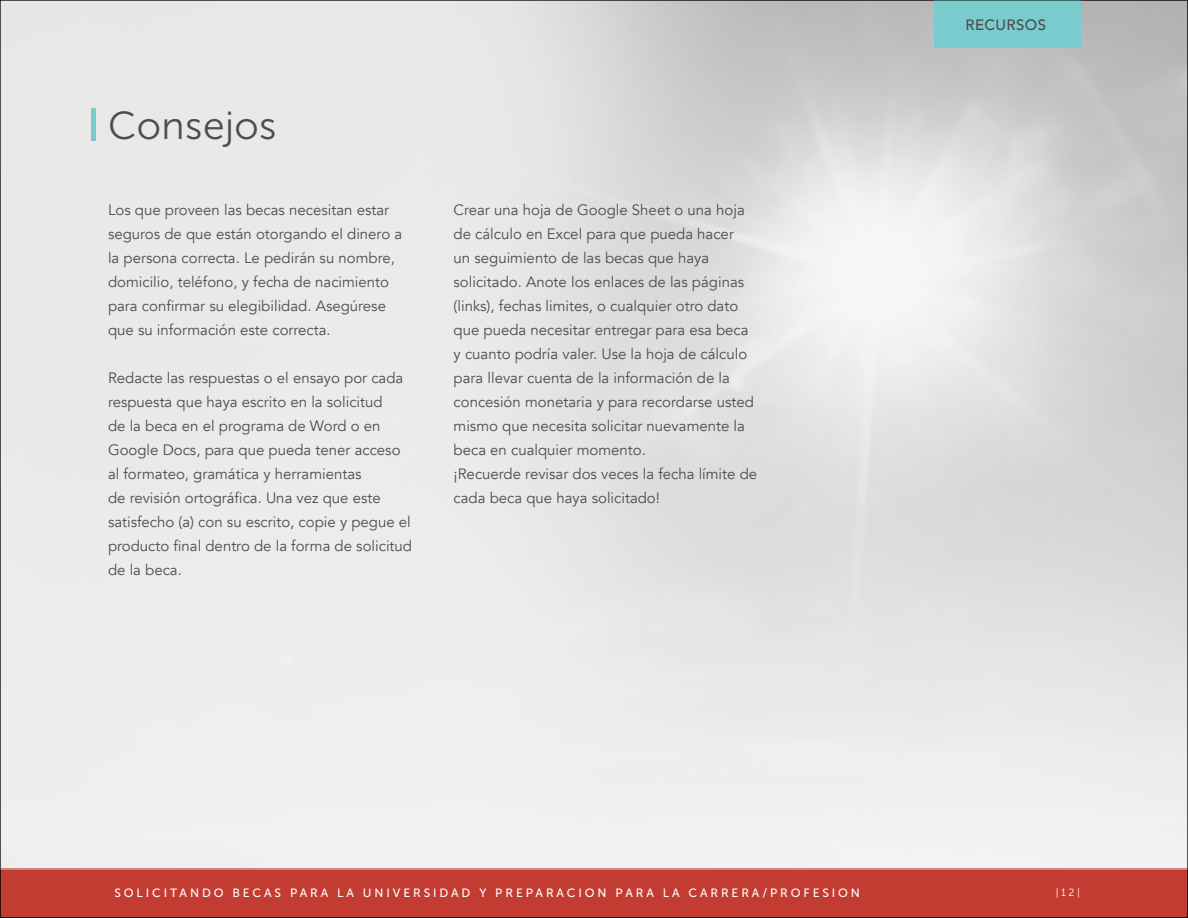
<style>
.page{position:relative;width:1188px;height:918px;background:#c23c32}
.page>*{position:absolute;margin:0;border:0;box-sizing:border-box;transform-origin:0 0}
.t1{font:39px "Museo Sans 300";letter-spacing:.015em;color:#4d4d4d}
.t2{font:15px/24px "Avenir";color:#4d4d4d}
.t3{font:500 15px "Avenir";letter-spacing:.025em;color:#4d4d4d}
.t4{font:12px "Museo Sans 500";letter-spacing:.24em;color:#fff}
.t5{font:10.5px "Museo Sans 300";color:#fff}
</style>
<div class="page">
<img style="left:2px;top:2px;width:1184px;height:867px">
<hr style="left:92px;top:108px;width:4px;height:32px;background:#7acbce">
<div style="left:934px;top:0;width:147px;height:48px;background:#7acbce"></div>
<p class="t1" style="left:108px;top:104px;width:170px">Consejos</p>
<p class="t2" style="left:108px;top:198px;width:296px">Los que proveen las becas necesitan estar seguros de que están otorgando el dinero a la persona correcta. Le pedirán su nombre, domicilio, teléfono, y fecha de nacimiento para confirmar su elegibilidad. Asegúrese que su información este correcta.</p>
<p class="t2" style="left:108px;top:366px;width:306px">Redacte las respuestas o el ensayo por cada respuesta que haya escrito en la solicitud<br>de la beca en el programa de Word o en Google Docs, para que pueda tener acceso al formateo, gramática y herramientas<br>de revisión ortográfica. Una vez que este satisfecho (a) con su escrito, copie y pegue el producto final dentro de la forma de solicitud de la beca.</p>
<p class="t2" style="left:454px;top:198px;width:302px">Crear una hoja de Google Sheet o una hoja de cálculo en Excel para que pueda hacer un seguimiento de las becas que haya solicitado. Anote los enlaces de las páginas (links), fechas limites, o cualquier otro dato que pueda necesitar entregar para esa beca y cuanto podría valer. Use la hoja de cálculo para llevar cuenta de la información de la concesión monetaria y para recordarse usted mismo que necesita solicitar nuevamente la beca en cualquier momento.</p>
<p class="t2" style="left:454px;top:462px;width:305px">¡Recuerde revisar dos veces la fecha límite de cada beca que haya solicitado!</p>
<p class="t3" style="left:965px;top:12px;width:82px">RECURSOS</p>
<p class="t4" style="left:114px;top:886px;width:747px">SOLICITANDO BECAS PARA LA UNIVERSIDAD Y PREPARACION PARA LA CARRERA/PROFESION</p>
<p class="t5" style="left:1056px;top:887px;width:26px">|12|</p>
</div>
